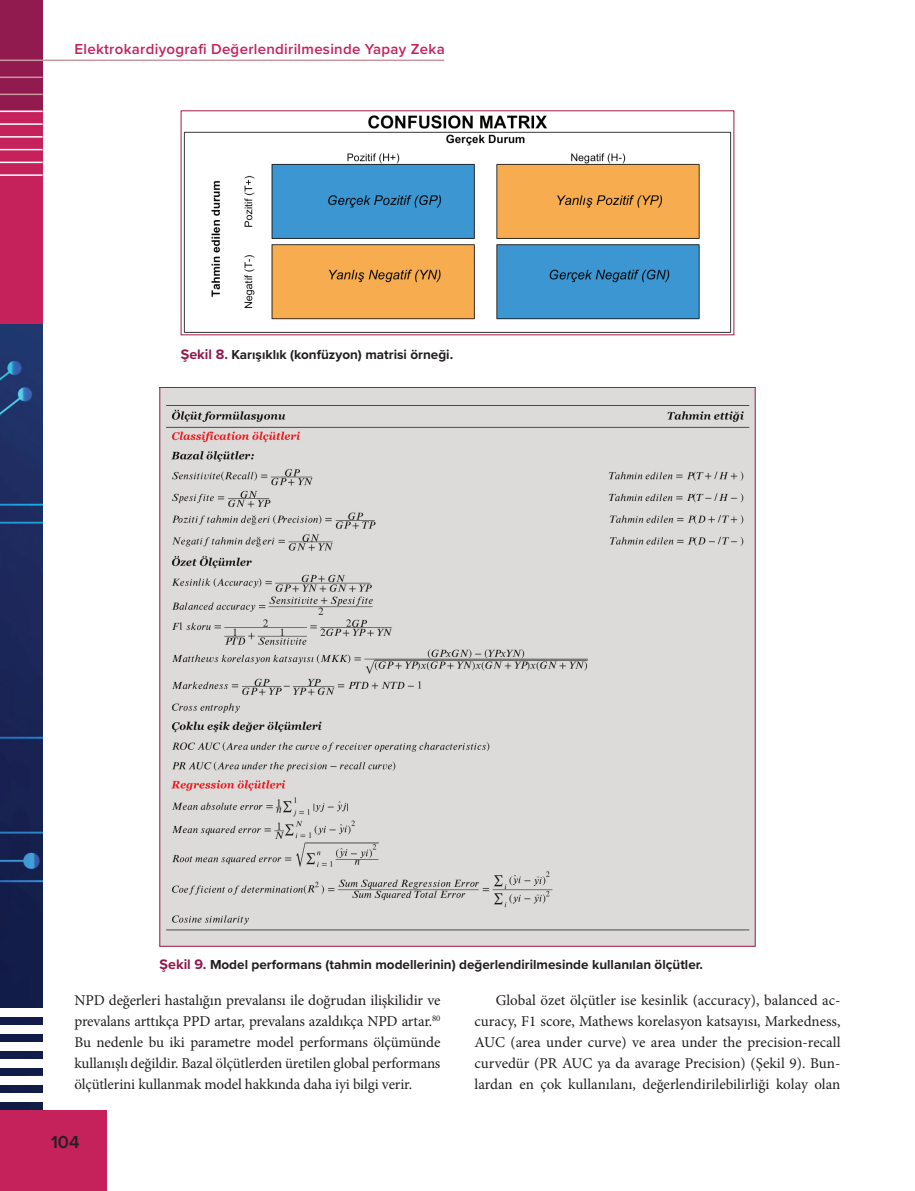
<style>
.page{position:relative;width:915px;height:1191px;background:#fff}
.page>*{position:absolute;margin:0;border:0;box-sizing:border-box;transform-origin:0 0}
.t1{font:600 18px "Proxima Nova";color:#231f20}
.t2{font:15px/21px "Minion Pro";letter-spacing:-.005em;color:#231f20;text-align:justify}
.t3{font:600 15px "Proxima Nova";letter-spacing:.02em;color:#c5215b}
.t4{font:700 13.5px "Proxima Nova";color:#231f20}
.s1{font-size:14.25px;color:#911a4f}
</style>
<div class="page">
<div style="left:0;top:0;width:43px;height:123px;background:#911a4f"></div>
<div style="left:0;top:111px;width:43px;height:213px;background:#c5215b"></div>
<img style="left:0;top:324px;width:43px;height:785px">
<div style="left:0;top:1093px;width:43px;height:8px;background:#fff"></div>
<div style="left:0;top:1008px;width:43px;height:8px;background:#fff"></div>
<div style="left:0;top:1025px;width:43px;height:8px;background:#fff"></div>
<div style="left:0;top:1042px;width:43px;height:8px;background:#fff"></div>
<div style="left:0;top:1059px;width:43px;height:8px;background:#fff"></div>
<div style="left:0;top:1076px;width:43px;height:8px;background:#fff"></div>
<hr style="left:0;top:77px;width:43px;height:1px;background:#c898a1">
<hr style="left:0;top:94px;width:43px;height:1px;background:#c898a1">
<hr style="left:0;top:111px;width:43px;height:1px;background:#fff">
<hr style="left:0;top:123px;width:43px;height:2px;background:#fff">
<hr style="left:0;top:136px;width:43px;height:2px;background:#fff">
<hr style="left:0;top:149px;width:43px;height:1px;background:#fff">
<hr style="left:0;top:162px;width:43px;height:1px;background:#fff">
<hr style="left:0;top:174px;width:43px;height:2px;background:#fff">
<hr style="left:0;top:60px;width:444px;height:1px;background:#c898a1">
<div style="left:0;top:1109px;width:106px;height:82px;background:#c5215b"></div>
<img style="left:183px;top:115px;width:548px;height:218px">
<img style="left:161px;top:389px;width:592px;height:555px">
<p class="t3" style="left:74px;top:38px;width:372px">Elektrokardiyografi Değerlendirilmesinde Yapay Zeka</p>
<p class="t4" style="left:181px;top:344px;width:274px"><span class="s1">Şekil 8.</span> Karışıklık (konfüzyon) matrisi örneği.</p>
<p class="t4" style="left:159px;top:954px;width:544px"><span class="s1">Şekil 9.</span> Model performans (tahmin modellerinin) değerlendirilmesinde kullanılan ölçütler.</p>
<p class="t2" style="left:74px;top:989px;width:367px">NPD değerleri hastalığın prevalansı ile doğrudan ilişkilidir ve prevalans arttıkça PPD artar, prevalans azaldıkça NPD artar.<sup>80<br></sup>Bu nedenle bu iki parametre model performans ölçümünde kullanışlı değildir. Bazal ölçütlerden üretilen global performans ölçütlerini kullanmak model hakkında daha iyi bilgi verir.</p>
<p class="t2" style="left:474px;top:989px;width:367px;text-indent:21px">Global özet ölçütler ise kesinlik (accuracy), balanced ac&shy;curacy, F1 score, Mathews korelasyon katsayısı, Markedness, AUC (area under curve) ve area under the precision-recall curvedür (PR AUC ya da avarage Precision) (Şekil 9). Bun&shy;lardan en çok kullanılanı, değerlendirilebilirliği kolay olan</p>
<p class="t1" style="left:51px;top:1128px;width:30px">104</p>
</div>
